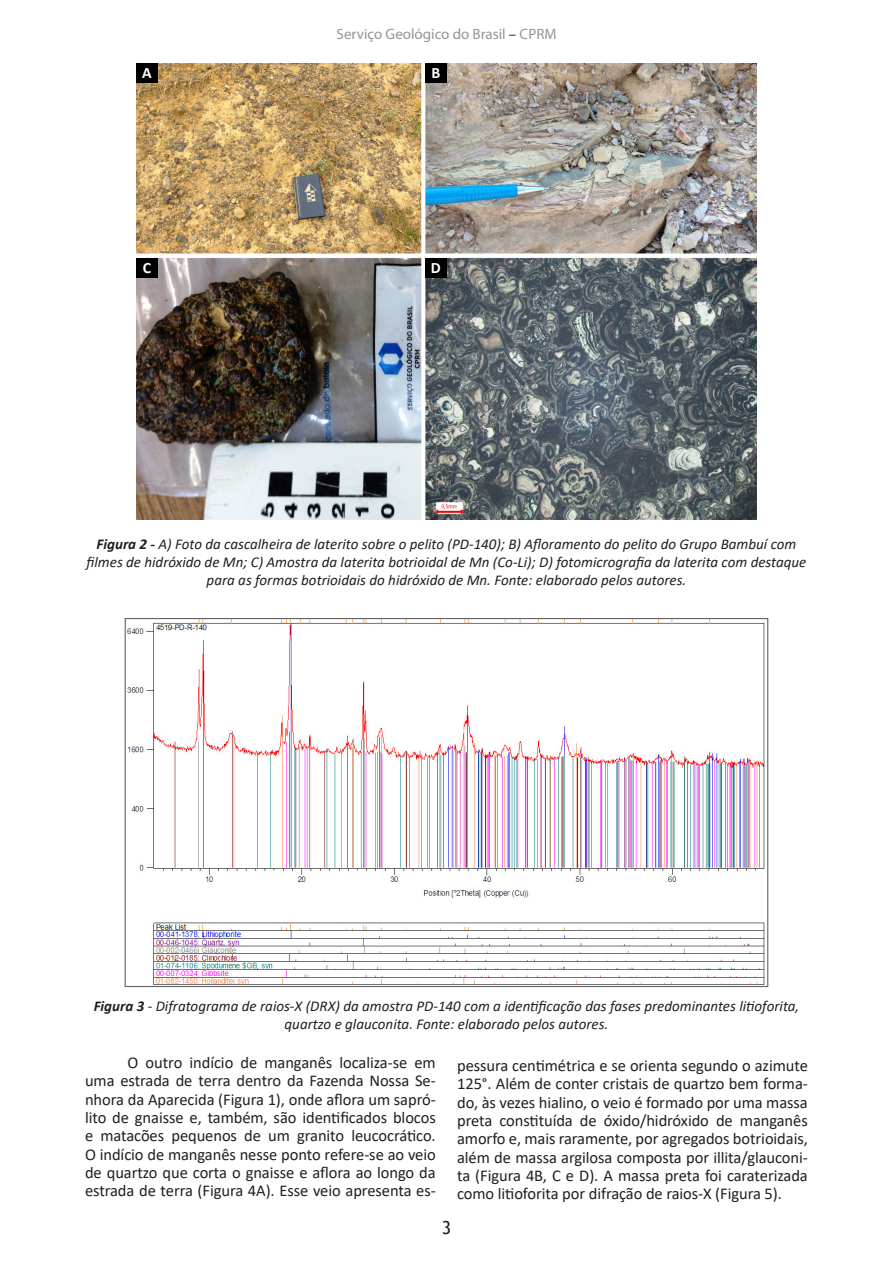
<style>
.page{position:relative;width:893px;height:1263px;background:#fff}
.page>*{position:absolute;margin:0;border:0;box-sizing:border-box;transform-origin:0 0}
.t1{font:18px "Trebuchet MS";color:#231f20}
.t2{font:16.5px/18.3px "Calibri";letter-spacing:-.005em;color:#231f20;text-align:justify}
.t3{font:700 15.9px "Calibri";color:#fff}
.t4{font:italic 15px/18.1px "Calibri";color:#231f20;text-align:center}
.t5{font:15px "Myriad Pro";color:#939598}
.s1{color:#231f20}
.s2{font-weight:700}
</style>
<div class="page">
<img style="left:136px;top:64px;width:620px;height:456px">
<img style="left:127px;top:620px;width:638px;height:365px">
<div style="left:136px;top:64px;width:22px;height:19px;background:#000"></div>
<div style="left:425px;top:64px;width:22px;height:19px;background:#000"></div>
<div style="left:136px;top:258px;width:22px;height:19px;background:#000"></div>
<div style="left:425px;top:258px;width:21px;height:19px;background:#000"></div>
<p class="t5" style="left:337px;top:25px;width:221px">Serviço Geológico do Brasil <span class="s1">–</span> CPRM</p>
<p class="t3" style="left:142px;top:62px;width:11px">A</p>
<p class="t3" style="left:432px;top:62px;width:10px">B</p>
<p class="t3" style="left:143px;top:256px;width:10px">C</p>
<p class="t3" style="left:431px;top:256px;width:11px">D</p>
<p class="t4" style="left:87px;top:534px;width:721px"><span class="s2">Figura 2 -</span> A) Foto da cascalheira de laterito sobre o pelito (PD-140); B) Afloramento do pelito do Grupo Bambuí com filmes de hidróxido de Mn; C) Amostra da laterita botrioidal de Mn (Co-Li); D) fotomicrografia da laterita com destaque para as formas botrioidais do hidróxido de Mn. Fonte: elaborado pelos autores.</p>
<p class="t4" style="left:94px;top:996px;width:707px"><span class="s2">Figura 3</span> - Difratograma de raios-X (DRX) da amostra PD-140 com a identificação das fases predominantes litioforita, quartzo e glauconita. Fonte: elaborado pelos autores.</p>
<p class="t2" style="left:85px;top:1053px;width:352px;text-indent:43px">O outro indício de manganês localiza-se em uma estrada de terra dentro da Fazenda Nossa Se&shy;nhora da Aparecida (Figura 1), onde aflora um sapró&shy;lito de gnaisse e, também, são identificados blocos e matacões pequenos de um granito leucocrático.<br>O indício de manganês nesse ponto refere-se ao veio de quartzo que corta o gnaisse e aflora ao longo da estrada de terra (Figura 4A). Esse veio apresenta es-</p>
<p class="t2" style="left:457px;top:1056px;width:352px">pessura centimétrica e se orienta segundo o azimute 125°. Além de conter cristais de quartzo bem forma&shy;do, às vezes hialino, o veio é formado por uma massa preta constituída de óxido/hidróxido de manganês amorfo e, mais raramente, por agregados botrioidais, além de massa argilosa composta por illita/glauconi&shy;ta (Figura 4B, C e D). A massa preta foi caraterizada como litioforita por difração de raios-X (Figura 5).</p>
<p class="t1" style="left:442px;top:1216px;width:11px">3</p>
</div>
